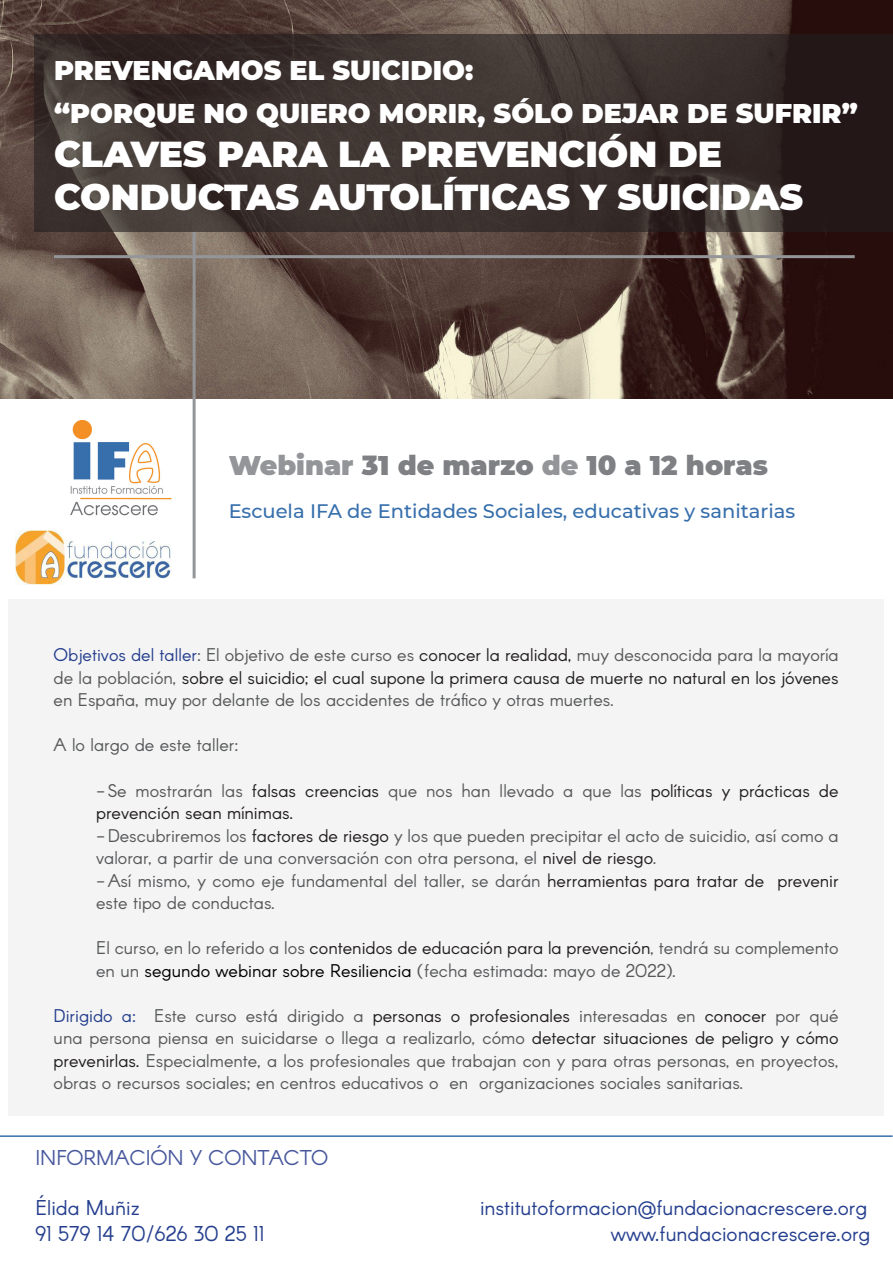
<style>
.page{position:relative;width:893px;height:1263px;background:#fff}
.page>*{position:absolute;margin:0;border:0;box-sizing:border-box;transform-origin:0 0}
.t1{font:900 36px "Montserrat";color:#fff}
.t2{font:900 27px "Montserrat";color:#fff}
.t3{font:900 27px "Montserrat";color:#7e8083}
.t4{font:21px "Arcon";color:#253f8e}
.t5{font:21px "Arcon";color:#48589c}
.t6{font:500 19.5px "Montserrat";color:#366fac}
.t7{font:18px/22.5px "Arcon";color:#57585a}
.t8{font:18px/22.5px "Arcon";color:#231f20}
.s1{color:#939598}
.s2{color:#253f8e}
.s3{color:#231f20}
.s4{color:#57585a}
.s5{color:#000}
</style>
<div class="page">
<div style="left:9px;top:600px;width:875px;height:516px;background:#f4f4f4"></div>
<img style="left:0;top:0;width:893px;height:398px">
<img style="left:70px;top:420px;width:101px;height:96px">
<hr style="left:193px;top:232px;width:3px;height:346px;background:#939598">
<img style="left:15px;top:531px;width:156px;height:53px">
<svg style="left:34px;top:34px;width:859px;height:198px;fill:#3b312f"></svg>
<hr style="left:54px;top:255px;width:801px;height:3px;background:#939598">
<hr style="left:0;top:1135px;width:893px;height:2px;background:#366fac">
<p class="t2" style="left:54px;top:50px;width:421px">PREVENGAMOS EL SUICIDIO:</p>
<p class="t2" style="left:54px;top:93px;width:805px">“PORQUE NO QUIERO MORIR, SÓLO DEJAR DE SUFRIR”</p>
<p class="t1" style="left:54px;top:127px;width:670px">CLAVES PARA LA PREVENCIÓN DE</p>
<p class="t1" style="left:54px;top:170px;width:751px">CONDUCTAS AUTOLÍTICAS Y SUICIDAS</p>
<p class="t3" style="left:229px;top:445px;width:541px"><span class="s1">Webinar</span> 31 de marzo <span class="s1">de</span> 10 a 12 horas</p>
<p class="t6" style="left:229px;top:497px;width:568px">Escuela IFA de Entidades Sociales, educativas y sanitarias</p>
<p class="t7" style="left:54px;top:645px;width:786px;text-align:justify"><span class="s2">Objetivos del taller</span>: El objetivo de este curso es <span class="s3">conocer la realidad,</span> muy desconocida para la mayoría de la población, <span class="s3">sobre el suicidio; el cual supone la primera causa de muerte no natural en los jóvenes </span>en España, muy por delante de los accidentes de tráfico y otras muertes.</p>
<p class="t7" style="left:54px;top:735px;width:186px">A lo largo de este taller:</p>
<p class="t8" style="left:96px;top:780px;width:744px"><span class="s4">-Se mostrarán las</span> falsas creencias <span class="s4">que nos han llevado a que las</span> políticas y prácticas de prevención sean mínimas.</p>
<p class="t7" style="left:96px;top:825px;width:744px">-Descubriremos los <span class="s3">factores de riesgo</span> y los que pueden precipitar el acto de suicidio, así como a valorar, a partir de una conversación con otra persona, el <span class="s3">nivel de riesgo</span>.</p>
<p class="t7" style="left:96px;top:870px;width:744px">-Así mismo, y como eje fundamental del taller, se darán <span class="s3">herramientas para tratar de prevenir </span>este tipo de conductas.</p>
<p class="t7" style="left:96px;top:938px;width:744px">El curso, en lo referido a los <span class="s3">contenidos de educación para la prevención</span>, tendrá su complemento en un <span class="s5">segundo webinar sobre Resiliencia</span> (fecha estimada: mayo de 2022).</p>
<p class="t7" style="left:54px;top:1005px;width:786px;text-align:justify"><span class="s2">Dirigido a:</span> Este curso está dirigido a <span class="s3">personas o profesionales</span> interesadas en <span class="s3">conocer</span> por qué una persona piensa en suicidarse o llega a realizarlo, cómo <span class="s3">detectar situaciones de peligro y cómo prevenirlas.</span> Especialmente, a los profesionales que trabajan con y para otras personas, en proyectos, obras o recursos sociales; en centros educativos o en organizaciones sociales sanitarias.</p>
<p class="t5" style="left:35px;top:1144px;width:294px">INFORMACIÓN Y CONTACTO</p>
<p class="t4" style="left:35px;top:1195px;width:106px">Élida Muñiz</p>
<p class="t4" style="left:480px;top:1195px;width:389px">institutoformacion@fundacionacrescere.org</p>
<p class="t4" style="left:35px;top:1220px;width:230px">91 579 14 70/626 30 25 11</p>
<p class="t4" style="left:611px;top:1220px;width:261px">www.fundacionacrescere.org</p>
</div>
